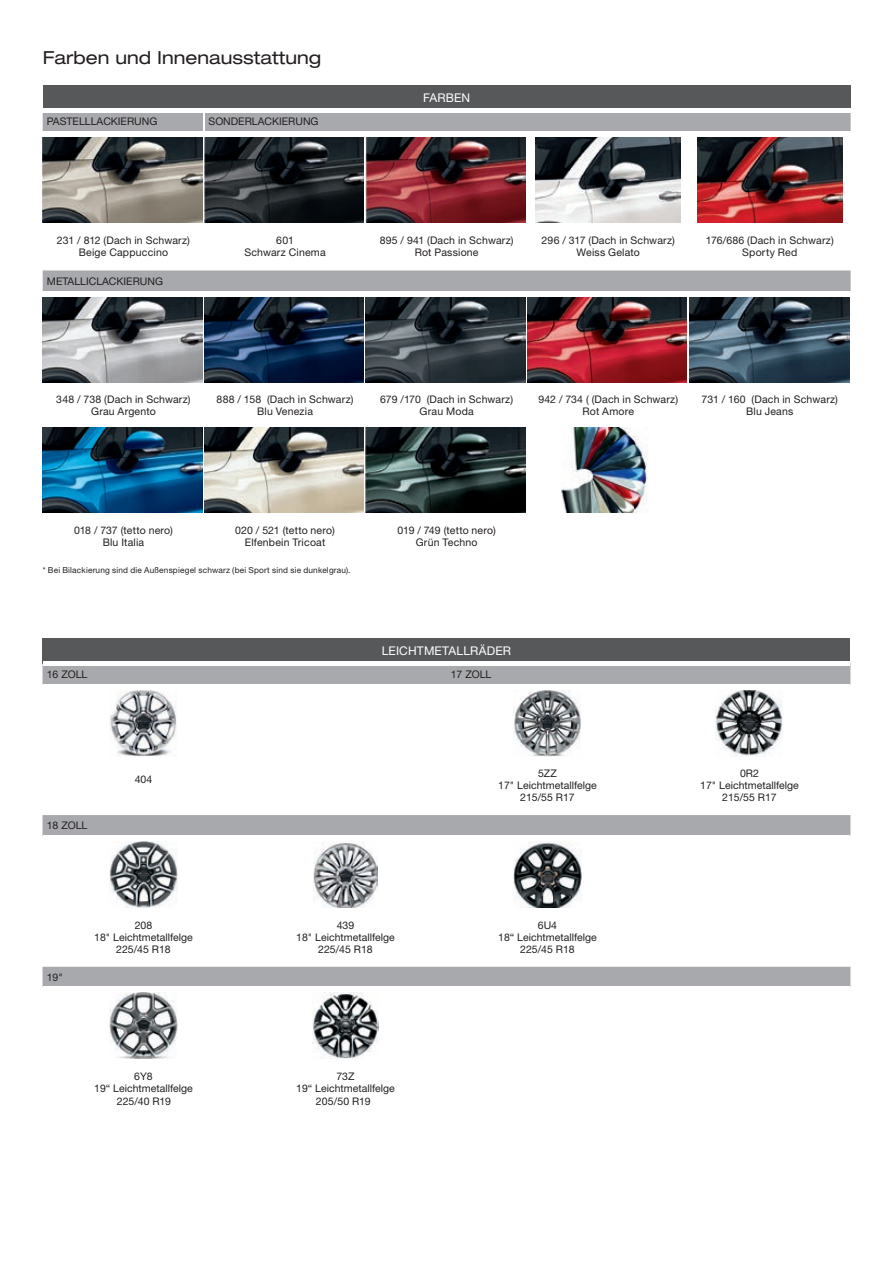
<style>
.page{position:relative;width:893px;height:1263px;background:#fff}
.page>*{position:absolute;margin:0;border:0;box-sizing:border-box;transform-origin:0 0}
.t1{font:expanded 18px "Helvetica Neue LT Std";color:#231f20}
.t2{font:12px "Helvetica Neue LT Std";letter-spacing:.01em;color:#fff}
.t3{font:10.5px/12px "Helvetica Neue LT Std";color:#231f20;text-align:center}
.t4{font:10.5px/12px "Helvetica Neue LT Std";letter-spacing:.02em;color:#231f20;text-align:center}
.t5{font:8.25px "Helvetica Neue LT Std";letter-spacing:.025em;color:#231f20}
</style>
<div class="page">
<div style="left:43px;top:638px;width:807px;height:25px;background:#57585a"></div>
<svg style="left:43px;top:666px;width:807px;height:320px"></svg>
<div style="left:43px;top:661px;width:201px;height:5px;background:#fff"></div>
<div style="left:244px;top:661px;width:202px;height:5px;background:#fff"></div>
<div style="left:446px;top:661px;width:202px;height:5px;background:#fff"></div>
<div style="left:648px;top:661px;width:202px;height:5px;background:#fff"></div>
<hr style="left:43px;top:684px;width:201px;height:1px;background:#fff">
<hr style="left:244px;top:684px;width:202px;height:1px;background:#fff">
<hr style="left:446px;top:684px;width:202px;height:1px;background:#fff">
<hr style="left:648px;top:684px;width:202px;height:1px;background:#fff">
<hr style="left:43px;top:762px;width:201px;height:2px;background:#fff">
<hr style="left:244px;top:762px;width:202px;height:2px;background:#fff">
<hr style="left:43px;top:835px;width:201px;height:2px;background:#fff">
<hr style="left:244px;top:835px;width:202px;height:2px;background:#fff">
<hr style="left:446px;top:835px;width:202px;height:2px;background:#fff">
<hr style="left:648px;top:835px;width:202px;height:2px;background:#fff">
<img style="left:110px;top:690px;width:67px;height:66px">
<img style="left:513px;top:690px;width:68px;height:66px">
<img style="left:715px;top:690px;width:68px;height:66px">
<img style="left:110px;top:842px;width:67px;height:66px">
<img style="left:313px;top:842px;width:65px;height:66px">
<img style="left:513px;top:842px;width:68px;height:66px">
<img style="left:110px;top:993px;width:67px;height:65px">
<img style="left:313px;top:993px;width:65px;height:65px">
<div style="left:43px;top:85px;width:808px;height:26px;background:#57585a"></div>
<svg style="left:43px;top:113px;width:808px;height:178px"></svg>
<div style="left:43px;top:108px;width:161px;height:5px;background:#fff"></div>
<div style="left:204px;top:108px;width:162px;height:5px;background:#fff"></div>
<div style="left:366px;top:108px;width:161px;height:5px;background:#fff"></div>
<div style="left:527px;top:108px;width:162px;height:5px;background:#fff"></div>
<div style="left:689px;top:108px;width:162px;height:5px;background:#fff"></div>
<svg style="left:204px;top:113px;width:1px;height:18px"></svg>
<hr style="left:43px;top:131px;width:161px;height:2px;background:#fff">
<hr style="left:204px;top:131px;width:162px;height:2px;background:#fff">
<hr style="left:366px;top:131px;width:161px;height:2px;background:#fff">
<hr style="left:527px;top:131px;width:162px;height:2px;background:#fff">
<hr style="left:689px;top:131px;width:162px;height:2px;background:#fff">
<hr style="left:43px;top:229px;width:161px;height:1px;background:#fff">
<hr style="left:204px;top:229px;width:162px;height:1px;background:#fff">
<hr style="left:366px;top:229px;width:161px;height:1px;background:#fff">
<hr style="left:527px;top:229px;width:162px;height:1px;background:#fff">
<hr style="left:689px;top:229px;width:162px;height:1px;background:#fff">
<img style="left:43px;top:138px;width:159px;height:85px">
<img style="left:204px;top:138px;width:160px;height:85px">
<img style="left:366px;top:138px;width:159px;height:85px">
<img style="left:536px;top:138px;width:144px;height:85px">
<img style="left:697px;top:138px;width:145px;height:85px">
<img style="left:43px;top:297px;width:159px;height:85px">
<img style="left:205px;top:297px;width:159px;height:85px">
<img style="left:366px;top:297px;width:159px;height:85px">
<img style="left:528px;top:297px;width:159px;height:85px">
<img style="left:690px;top:297px;width:160px;height:85px">
<img style="left:43px;top:427px;width:159px;height:85px">
<img style="left:205px;top:427px;width:159px;height:85px">
<img style="left:366px;top:427px;width:159px;height:85px">
<img style="left:561px;top:427px;width:87px;height:85px">
<h1 class="t1" style="left:43px;top:47px;width:280px">Farben und Innenausstattung</h1>
<p class="t3" style="left:47px;top:115px;width:112px">PASTELLLACKIERUNG</p>
<p class="t3" style="left:209px;top:115px;width:112px">SONDERLACKIERUNG</p>
<p class="t2" style="left:423px;top:91px;width:49px">FARBEN</p>
<p class="t4" style="left:57px;top:234px;width:135px">231 / 812 (Dach in Schwarz)<br>Beige Cappuccino</p>
<p class="t4" style="left:244px;top:234px;width:83px">601<br>Schwarz Cinema</p>
<p class="t4" style="left:380px;top:234px;width:135px">895 / 941 (Dach in Schwarz)<br>Rot Passione</p>
<p class="t3" style="left:542px;top:234px;width:135px">296 / 317 (Dach in Schwarz)<br>Weiss Gelato</p>
<p class="t4" style="left:706px;top:234px;width:129px">176/686 (Dach in Schwarz)<br>Sporty Red</p>
<p class="t3" style="left:47px;top:275px;width:118px">METALLICLACKIERUNG</p>
<p class="t4" style="left:56px;top:394px;width:136px">348 / 738 (Dach in Schwarz)<br>Grau Argento</p>
<p class="t3" style="left:217px;top:394px;width:138px">888 / 158 (Dach in Schwarz)<br>Blu Venezia</p>
<p class="t3" style="left:380px;top:394px;width:134px">679 /170 (Dach in Schwarz)<br>Grau Moda</p>
<p class="t4" style="left:538px;top:394px;width:141px">942 / 734 ( (Dach in Schwarz)<br>Rot Amore</p>
<p class="t4" style="left:702px;top:394px;width:138px">731 / 160 (Dach in Schwarz)<br>Blu Jeans</p>
<p class="t3" style="left:74px;top:524px;width:100px">018 / 737 (tetto nero)<br>Blu Italia</p>
<p class="t3" style="left:235px;top:524px;width:101px">020 / 521 (tetto nero)<br>Elfenbein Tricoat</p>
<p class="t3" style="left:397px;top:524px;width:100px">019 / 749 (tetto nero)<br>Grün Techno</p>
<p class="t5" style="left:43px;top:565px;width:309px">* Bei Bilackierung sind die Außenspiegel schwarz (bei Sport sind sie dunkelgrau).</p>
<p class="t2" style="left:382px;top:643px;width:131px">LEICHTMETALLRÄDER</p>
<p class="t3" style="left:47px;top:668px;width:42px">16 ZOLL</p>
<p class="t3" style="left:451px;top:668px;width:42px">17 ZOLL</p>
<p class="t3" style="left:47px;top:819px;width:42px">18 ZOLL</p>
<p class="t3" style="left:135px;top:773px;width:19px">404</p>
<p class="t3" style="left:498px;top:767px;width:100px">5ZZ<br>17" Leichtmetallfelge<br>215/55 R17</p>
<p class="t3" style="left:700px;top:767px;width:100px">0R2<br>17" Leichtmetallfelge<br>215/55 R17</p>
<p class="t3" style="left:47px;top:971px;width:18px">19"</p>
<p class="t3" style="left:94px;top:919px;width:100px">208<br>18" Leichtmetallfelge<br>225/45 R18</p>
<p class="t3" style="left:296px;top:919px;width:100px">439<br>18" Leichtmetallfelge<br>225/45 R18</p>
<p class="t3" style="left:498px;top:919px;width:100px">6U4<br>18“ Leichtmetallfelge<br>225/45 R18</p>
<p class="t3" style="left:94px;top:1070px;width:100px">6Y8<br>19“ Leichtmetallfelge</p>
<p class="t3" style="left:117px;top:1095px;width:56px">225/40 R19</p>
<p class="t3" style="left:296px;top:1070px;width:100px">73Z<br>19“ Leichtmetallfelge</p>
<p class="t3" style="left:316px;top:1095px;width:56px">205/50 R19</p>
</div>
